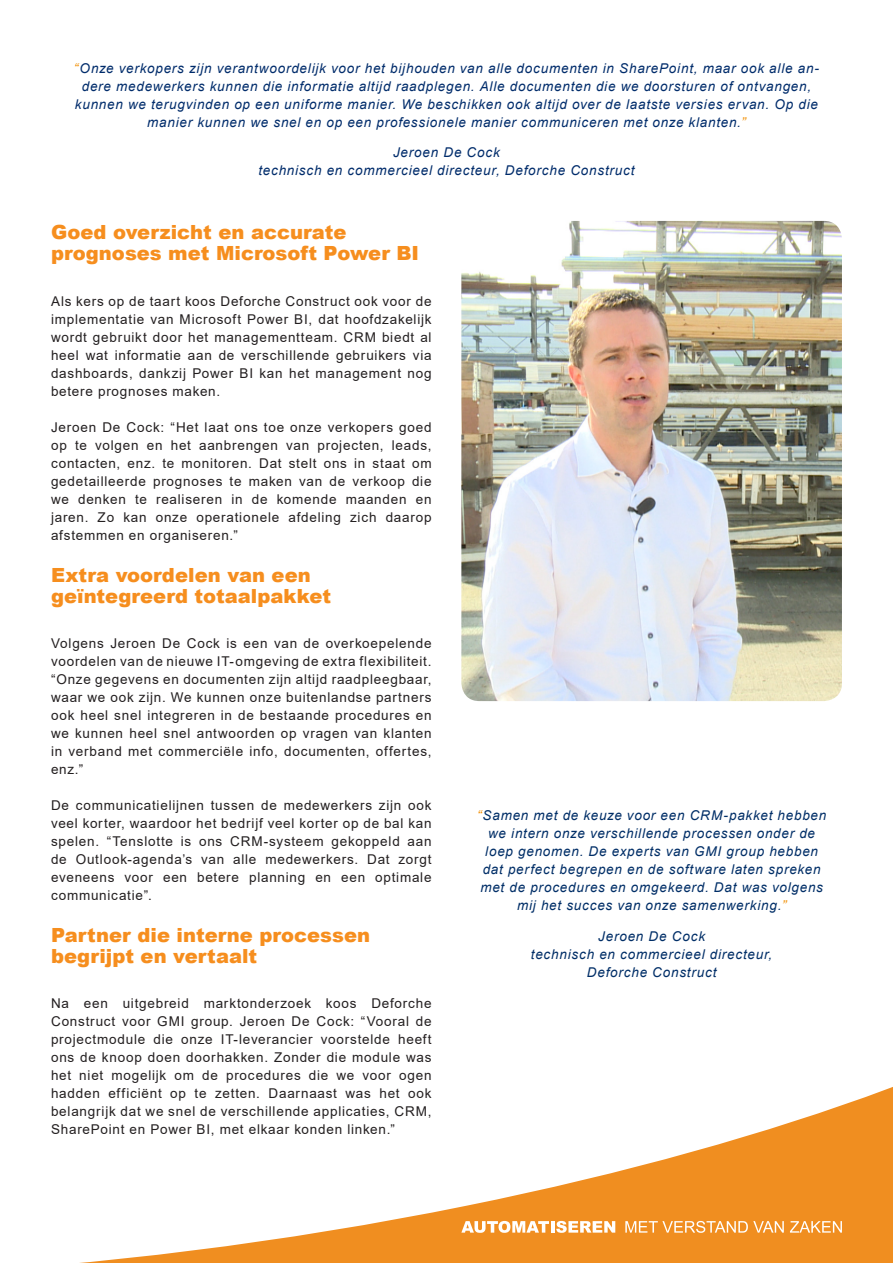
<style>
.page{position:relative;width:893px;height:1263px;background:#fff}
.page>*{position:absolute;margin:0;border:0;box-sizing:border-box;transform-origin:0 0}
.Tussentitel{font:900 19.5px/21px "Arial";letter-spacing:.005em;color:#f68e1e}
.Body_Tekst{font:13.5px/18px "Arial";letter-spacing:.055em;color:#231f20;text-align:justify}
.Citaat{font:italic 13.5px/18px "Arial";letter-spacing:.055em;color:#002c6b;text-align:center}
.Citaat-2{font:italic 13.5px/18px "Arial";letter-spacing:.055em;color:#002e67;text-align:center}
.s1{color:#f18e00}
</style>
<div class="page">
<svg style="left:79px;top:1087px;width:814px;height:176px"></svg>
<svg style="left:461px;top:1221px;width:154px;height:12px"></svg>
<svg style="left:625px;top:1221px;width:159px;height:12px;background:#f4b165"></svg>
<svg style="left:790px;top:1221px;width:52px;height:11px"></svg>
<img style="left:461px;top:221px;width:381px;height:480px">
<p class="Citaat" style="left:74px;top:59px;width:746px"><span class="s1">“</span>Onze verkopers zijn verantwoordelijk voor het bijhouden van alle documenten in SharePoint, maar ook alle an&shy;dere medewerkers kunnen die informatie altijd raadplegen. Alle documenten die we doorsturen of ontvangen, kunnen we terugvinden op een uniforme manier. We beschikken ook altijd over de laatste versies ervan. Op die manier kunnen we snel en op een professionele manier communiceren met onze klanten.<span class="s1">”</span></p>
<p class="Citaat" style="left:393px;top:144px;width:108px">Jeroen De Cock</p>
<p class="Citaat" style="left:258px;top:162px;width:378px">technisch en commercieel directeur, Deforche Construct</p>
<p class="Tussentitel" style="left:51px;top:221px;width:370px">Goed overzicht en accurate prognoses met Microsoft Power BI</p>
<p class="Body_Tekst" style="left:51px;top:292px;width:382px">Als kers op de taart koos Deforche Construct ook voor de implementatie van Microsoft Power BI, dat hoofdzakelijk wordt gebruikt door het managementteam. CRM biedt al heel wat informatie aan de verschillende gebruikers via dashboards, dankzij Power BI kan het management nog betere prognoses maken.</p>
<p class="Body_Tekst" style="left:51px;top:418px;width:382px">Jeroen De Cock: “Het laat ons toe onze verkopers goed op te volgen en het aanbrengen van projecten, leads, contacten, enz. te monitoren. Dat stelt ons in staat om gedetailleerde prognoses te maken van de verkoop die we denken te realiseren in de komende maanden en jaren. Zo kan onze operationele afdeling zich daarop afstemmen en organiseren.”</p>
<p class="Tussentitel" style="left:51px;top:564px;width:282px">Extra voordelen van een geïntegreerd totaalpakket</p>
<p class="Body_Tekst" style="left:51px;top:634px;width:382px">Volgens Jeroen De Cock is een van de overkoepelende voordelen van de nieuwe IT-omgeving de extra flexibiliteit. “Onze gegevens en documenten zijn altijd raadpleegbaar, waar we ook zijn. We kunnen onze buitenlandse partners ook heel snel integreren in de bestaande procedures en we kunnen heel snel antwoorden op vragen van klanten in verband met commerciële info, documenten, offertes, enz.”</p>
<p class="Body_Tekst" style="left:51px;top:796px;width:382px">De communicatielijnen tussen de medewerkers zijn ook veel korter, waardoor het bedrijf veel korter op de bal kan spelen. “Tenslotte is ons CRM-systeem gekoppeld aan de Outlook-agenda’s van alle medewerkers. Dat zorgt eveneens voor een betere planning en een optimale communicatie”.</p>
<p class="Tussentitel" style="left:51px;top:924px;width:321px">Partner die interne processen begrijpt en vertaalt</p>
<p class="Body_Tekst" style="left:51px;top:994px;width:382px">Na een uitgebreid marktonderzoek koos Deforche Construct voor GMI group. Jeroen De Cock: “Vooral de projectmodule die onze IT-leverancier voorstelde heeft ons de knoop doen doorhakken. Zonder die module was het niet mogelijk om de procedures die we voor ogen hadden efficiënt op te zetten. Daarnaast was het ook belangrijk dat we snel de verschillende applicaties, CRM, SharePoint en Power BI, met elkaar konden linken.”</p>
<p class="Citaat-2" style="left:477px;top:807px;width:351px"><span class="s1">“</span>Samen met de keuze voor een CRM-pakket hebben we intern onze verschillende processen onder de loep genomen. De experts van GMI group hebben dat perfect begrepen en de software laten spreken met de procedures en omgekeerd. Dat was volgens mij het succes van onze samenwerking.<span class="s1">”</span></p>
<p class="Citaat-2" style="left:598px;top:927px;width:108px">Jeroen De Cock</p>
<p class="Citaat-2" style="left:531px;top:945px;width:243px">technisch en commercieel directeur,<br>Deforche Construct</p>
</div>
